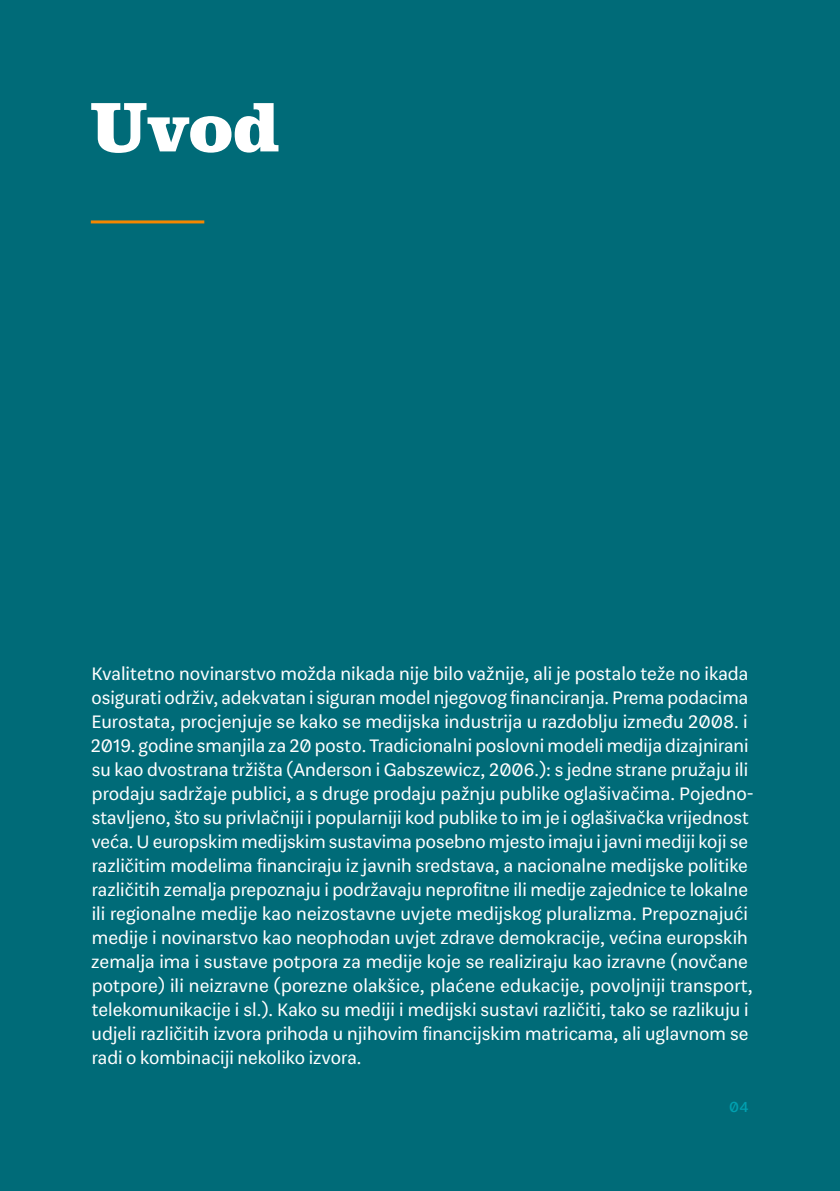
<style>
.page{position:relative;width:840px;height:1191px;background:#fff}
.page>*{position:absolute;margin:0;border:0;box-sizing:border-box;transform-origin:0 0}
.t1{font:900 72px "Clarendon BT";color:#fff}
.t2{font:20px/24px "Mote";color:#fff}
.t3{font:500 16px "Mote";color:#00a0b0}
</style>
<div class="page">
<div style="left:0;top:0;width:839px;height:1191px;background:#006b78"></div>
<hr style="left:91px;top:220px;width:113px;height:3px;background:#f58700">
<h1 class="t1" style="left:91px;top:82px;width:190px">Uvod</h1>
<p class="t2" style="left:91px;top:661px;width:664px">Kvalitetno novinarstvo možda nikada nije bilo važnije, ali je postalo teže no ikada osigurati održiv, adekvatan i siguran model njegovog financiranja. Prema podacima Eurostata, procjenjuje se kako se medijska industrija u razdoblju između 2008. i 2019. godine smanjila za 20 posto. Tradicionalni poslovni modeli medija dizajnirani su kao dvostrana tržišta (Anderson i Gabszewicz, 2006.): s jedne strane pružaju ili prodaju sadržaje publici, a s druge prodaju pažnju publike oglašivačima. Pojedno&shy;stavljeno, što su privlačniji i popularniji kod publike to im je i oglašivačka vrijednost veća. U europskim medijskim sustavima posebno mjesto imaju i javni mediji koji se različitim modelima financiraju iz javnih sredstava, a nacionalne medijske politike različitih zemalja prepoznaju i podržavaju neprofitne ili medije zajednice te lokalne ili regionalne medije kao neizostavne uvjete medijskog pluralizma. Prepoznajući medije i novinarstvo kao neophodan uvjet zdrave demokracije, većina europskih zemalja ima i sustave potpora za medije koje se realiziraju kao izravne (novčane potpore) ili neizravne (porezne olakšice, plaćene edukacije, povoljniji transport, telekomunikacije i sl.). Kako su mediji i medijski sustavi različiti, tako se razlikuju i udjeli različitih izvora prihoda u njihovim financijskim matricama, ali uglavnom se radi o kombinaciji nekoliko izvora.</p>
<p class="t3" style="left:729px;top:1097px;width:21px">04</p>
</div>
